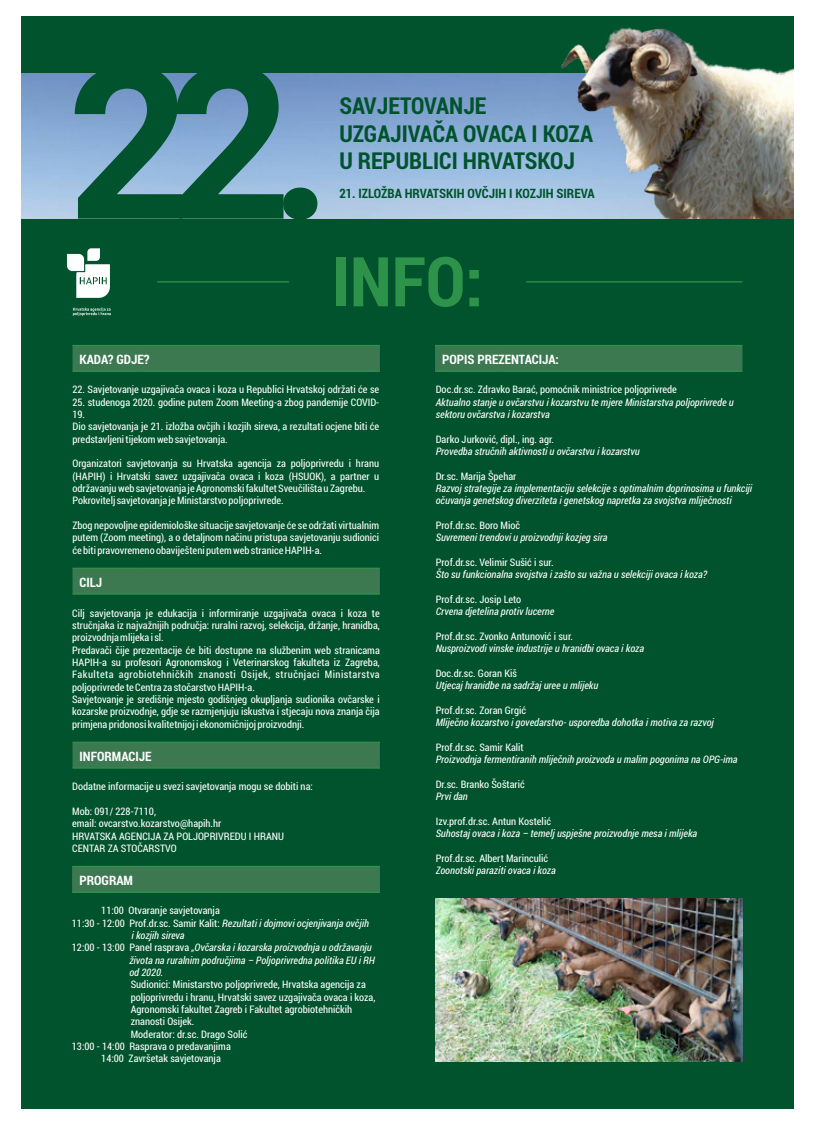
<style>
.page{position:relative;width:830px;height:1127px;background:#fff}
.page>*{position:absolute;margin:0;border:0;box-sizing:border-box;transform-origin:0 0}
.t1{font:700 214.2px "Roboto";color:#00532c}
.t2{font:700 68.85px "Roboto Condensed";color:#2d924a}
.t3{font:700 23.4px/27.8px "Roboto Condensed";color:#00532c}
.t4{font:700 12.9px "Roboto Condensed";color:#fefefe}
.t5{font:700 12.9px "Roboto Condensed";color:#00532c}
.t6{font:10.35px/12.3px "Roboto Condensed";color:#fefefe}
.t7{font:italic 10.35px/12.3px "Roboto Condensed";color:#fefefe}
.s1{font-style:normal}
</style>
<div class="page">
<div style="left:21px;top:17px;width:772px;height:1092px;background:#00532c"></div>
<hr style="left:157px;top:281px;width:132px;height:1px;background:#2d924a">
<hr style="left:526px;top:281px;width:216px;height:1px;background:#2d924a">
<img style="left:21px;top:74px;width:540px;height:144px">
<div style="left:72px;top:569px;width:307px;height:24px;background:#3c7951"></div>
<hr style="left:72px;top:568px;width:67px;height:1px;background:#2d924a">
<hr style="left:139px;top:568px;width:240px;height:1px;background:#2d924a">
<hr style="left:72px;top:593px;width:67px;height:2px;background:#2d924a">
<hr style="left:139px;top:593px;width:240px;height:2px;background:#2d924a">
<div style="left:72px;top:346px;width:307px;height:25px;background:#3c7951"></div>
<hr style="left:72px;top:345px;width:67px;height:1px;background:#2d924a">
<hr style="left:139px;top:345px;width:240px;height:1px;background:#2d924a">
<hr style="left:72px;top:371px;width:67px;height:1px;background:#2d924a">
<hr style="left:139px;top:371px;width:240px;height:1px;background:#2d924a">
<div style="left:72px;top:743px;width:307px;height:24px;background:#3c7951"></div>
<hr style="left:72px;top:742px;width:67px;height:1px;background:#2d924a">
<hr style="left:139px;top:742px;width:240px;height:1px;background:#2d924a">
<hr style="left:72px;top:767px;width:67px;height:2px;background:#2d924a">
<hr style="left:139px;top:767px;width:240px;height:2px;background:#2d924a">
<div style="left:435px;top:346px;width:307px;height:25px;background:#3c7951"></div>
<hr style="left:435px;top:345px;width:66px;height:1px;background:#2d924a">
<hr style="left:501px;top:345px;width:241px;height:1px;background:#2d924a">
<hr style="left:435px;top:371px;width:66px;height:1px;background:#2d924a">
<hr style="left:501px;top:371px;width:241px;height:1px;background:#2d924a">
<div style="left:72px;top:867px;width:307px;height:24px;background:#3c7951"></div>
<hr style="left:72px;top:866px;width:67px;height:1px;background:#2d924a">
<hr style="left:139px;top:866px;width:240px;height:1px;background:#2d924a">
<hr style="left:72px;top:891px;width:67px;height:2px;background:#2d924a">
<hr style="left:139px;top:891px;width:240px;height:2px;background:#2d924a">
<img style="left:435px;top:898px;width:307px;height:163px">
<svg style="left:67px;top:248px;width:43px;height:50px"></svg>
<svg style="left:73px;top:307px;width:38px;height:9px"></svg>
<img style="left:561px;top:27px;width:232px;height:191px">
<h1 class="t1" style="left:67px;top:-8px;width:266px">22.</h1>
<h3 class="t3" style="left:339px;top:91px;width:255px">SAVJETOVANJE<br>UZGAJIVAČA OVACA I KOZA</h3>
<h3 class="t3" style="left:339px;top:146px;width:237px">U REPUBLICI HRVATSKOJ</h3>
<p class="t5" style="left:339px;top:184px;width:257px">21. IZLOŽBA HRVATSKIH OVČJIH I KOZJIH SIREVA</p>
<h2 class="t2" style="left:332px;top:233px;width:153px">INFO:</h2>
<p class="t4" style="left:79px;top:351px;width:72px">KADA? GDJE?</p>
<p class="t6" style="left:72px;top:383px;width:308px">22. Savjetovanje uzgajivača ovaca i koza u Republici Hrvatskoj održati će se</p>
<p class="t6" style="left:72px;top:396px;width:308px">25. studenoga 2020. godine putem Zoom Meeting-a zbog pandemije COVID-19.<br>Dio savjetovanja je 21. izložba ovčjih i kozjih sireva, a rezultati ocjene biti će predstavljeni tijekom web savjetovanja.</p>
<p class="t6" style="left:72px;top:457px;width:308px">Organizatori savjetovanja su Hrvatska agencija za poljoprivredu i hranu (HAPIH) i Hrvatski savez uzgajivača ovaca i koza (HSUOK), a partner u održavanju web savjetovanja je Agronomski fakultet Sveučilišta u Zagrebu.<br>Pokrovitelj savjetovanja je Ministarstvo poljoprivrede.</p>
<p class="t6" style="left:72px;top:519px;width:308px;text-align:justify">Zbog nepovoljne epidemiološke situacije savjetovanje će se održati virtualnim putem (Zoom meeting), a o detaljnom načinu pristupa savjetovanju sudionici će biti pravovremeno obaviješteni putem web stranice HAPIH-a.</p>
<p class="t4" style="left:79px;top:573px;width:24px">CILJ</p>
<p class="t6" style="left:72px;top:606px;width:309px">Cilj savjetovanja je edukacija i informiranje uzgajivača ovaca i koza te stručnjaka iz najvažnijih područja: ruralni razvoj, selekcija, držanje, hranidba, proizvodnja mlijeka i sl.<br>Predavači čije prezentacije će biti dostupne na službenim web stranicama HAPIH-a su profesori Agronomskog i Veterinarskog fakulteta iz Zagreba, Fakulteta agrobiotehničkih znanosti Osijek, stručnjaci Ministarstva poljoprivrede te Centra za stočarstvo HAPIH-a.<br>Savjetovanje je središnje mjesto godišnjeg okupljanja sudionika ovčarske i kozarske proizvodnje, gdje se razmjenjuju iskustva i stjecaju nova znanja čija primjena pridonosi kvalitetnijoj i ekonomičnijoj proizvodnji.</p>
<p class="t4" style="left:79px;top:747px;width:74px">INFORMACIJE</p>
<p class="t6" style="left:72px;top:780px;width:242px">Dodatne informacije u svezi savjetovanja mogu se dobiti na:</p>
<p class="t6" style="left:72px;top:805px;width:213px">Mob: 091/ 228-7110,<br>email: ovcarstvo.kozarstvo@hapih.hr<br>HRVATSKA AGENCIJA ZA POLJOPRIVREDU I HRANU<br>CENTAR ZA STOČARSTVO</p>
<p class="t4" style="left:79px;top:871px;width:55px">PROGRAM</p>
<p class="t6" style="left:101px;top:904px;width:120px">11:00 Otvaranje savjetovanja</p>
<p class="t7" style="left:72px;top:916px;width:298px"><span class="s1">11:30 - 12:00 Prof.dr.sc. Samir Kalit:</span> Rezultati i dojmovi ocjenjivanja ovčjih</p>
<p class="t7" style="left:131px;top:929px;width:54px">i kozjih sireva</p>
<p class="t7" style="left:72px;top:941px;width:301px"><span class="s1">12:00 - 13:00 Panel rasprava</span> „Ovčarska i kozarska proizvodnja u održavanju</p>
<p class="t7" style="left:129px;top:953px;width:247px">života na ruralnim područjima – Poljoprivredna politika EU i RH</p>
<p class="t7" style="left:129px;top:966px;width:35px">od 2020.</p>
<p class="t6" style="left:131px;top:978px;width:236px">Sudionici: Ministarstvo poljoprivrede, Hrvatska agencija za</p>
<p class="t6" style="left:131px;top:990px;width:246px">poljoprivredu i hranu, Hrvatski savez uzgajivača ovaca i koza,</p>
<p class="t6" style="left:131px;top:1002px;width:223px">Agronomski fakultet Zagreb i Fakultet agrobiotehničkih</p>
<p class="t6" style="left:131px;top:1015px;width:65px">znanosti Osijek.</p>
<p class="t6" style="left:131px;top:1027px;width:118px">Moderator: dr.sc. Drago Solić</p>
<p class="t6" style="left:72px;top:1039px;width:160px">13:00 - 14:00 Rasprava o predavanjima</p>
<p class="t6" style="left:101px;top:1052px;width:121px">14:00 Završetak savjetovanja</p>
<p class="t4" style="left:442px;top:351px;width:118px">POPIS PREZENTACIJA:</p>
<p class="t6" style="left:435px;top:383px;width:242px">Doc.dr.sc. Zdravko Barać, pomoćnik ministrice poljoprivrede</p>
<p class="t7" style="left:435px;top:396px;width:299px">Aktualno stanje u ovčarstvu i kozarstvu te mjere Ministarstva poljoprivrede u sektoru ovčarstva i kozarstva</p>
<p class="t6" style="left:435px;top:432px;width:120px">Darko Jurković, dipl., ing. agr.</p>
<p class="t7" style="left:435px;top:445px;width:205px">Provedba stručnih aktivnosti u ovčarstvu i kozarstvu</p>
<p class="t6" style="left:435px;top:469px;width:82px">Dr.sc. Marija Špehar</p>
<p class="t7" style="left:435px;top:482px;width:318px">Razvoj strategije za implementaciju selekcije s optimalnim doprinosima u funkciji očuvanja genetskog diverziteta i genetskog napretka za svojstva mliječnosti</p>
<p class="t6" style="left:435px;top:519px;width:86px">Prof.dr.sc. Boro Mioč</p>
<p class="t7" style="left:435px;top:531px;width:173px">Suvremeni trendovi u proizvodnji kozjeg sira</p>
<p class="t6" style="left:435px;top:556px;width:119px">Prof.dr.sc. Velimir Sušić i sur.</p>
<p class="t7" style="left:435px;top:568px;width:273px">Što su funkcionalna svojstva i zašto su važna u selekciji ovaca i koza?</p>
<p class="t6" style="left:435px;top:593px;width:87px">Prof.dr.sc. Josip Leto</p>
<p class="t7" style="left:435px;top:605px;width:120px">Crvena djetelina protiv lucerne</p>
<p class="t6" style="left:435px;top:630px;width:139px">Prof.dr.sc. Zvonko Antunović i sur.</p>
<p class="t7" style="left:435px;top:642px;width:210px">Nusproizvodi vinske industrije u hranidbi ovaca i koza</p>
<p class="t6" style="left:435px;top:666px;width:83px">Doc.dr.sc. Goran Kiš</p>
<p class="t7" style="left:435px;top:679px;width:164px">Utjecaj hranidbe na sadržaj uree u mlijeku</p>
<p class="t6" style="left:435px;top:703px;width:92px">Prof.dr.sc. Zoran Grgić</p>
<p class="t7" style="left:435px;top:716px;width:279px">Mliječno kozarstvo i govedarstvo- usporedba dohotka i motiva za razvoj</p>
<p class="t6" style="left:435px;top:740px;width:89px">Prof.dr.sc. Samir Kalit</p>
<p class="t7" style="left:435px;top:753px;width:303px">Proizvodnja fermentiranih mliječnih proizvoda u malim pogonima na OPG-ima</p>
<p class="t6" style="left:435px;top:777px;width:90px">Dr.sc. Branko Šoštarić</p>
<p class="t7" style="left:435px;top:790px;width:34px">Prvi dan</p>
<p class="t6" style="left:435px;top:814px;width:117px">Izv.prof.dr.sc. Antun Kostelić</p>
<p class="t7" style="left:435px;top:827px;width:263px">Suhostaj ovaca i koza – temelj uspješne proizvodnje mesa i mlijeka</p>
<p class="t6" style="left:435px;top:851px;width:114px">Prof.dr.sc. Albert Marinculić</p>
<p class="t7" style="left:435px;top:864px;width:122px">Zoonotski paraziti ovaca i koza</p>
</div>
